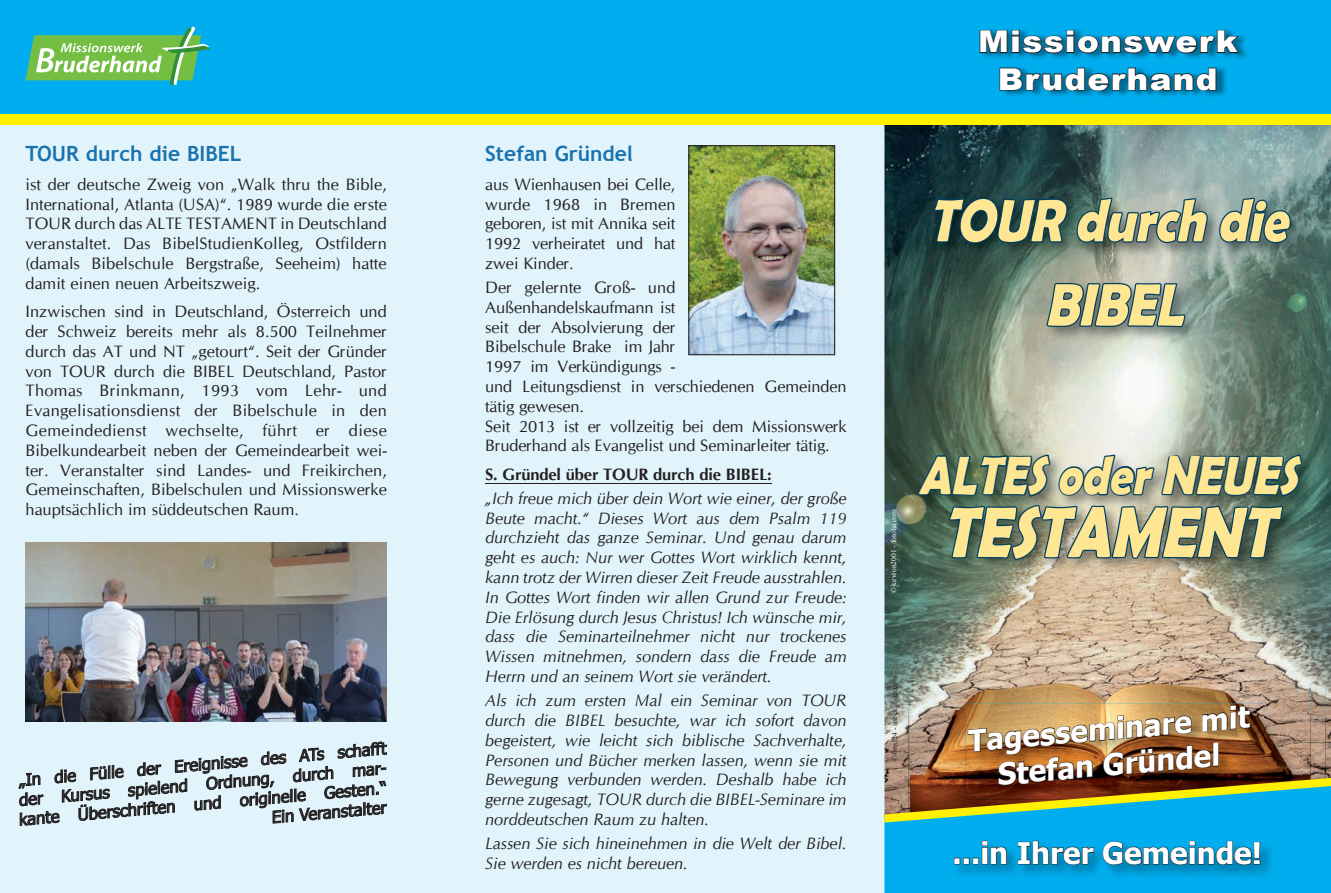
<style>
.page{position:relative;width:1331px;height:893px;background:#fff}
.page>*{position:absolute;margin:0;border:0;box-sizing:border-box;transform-origin:0 0}
.t1{font:italic 700 72px "Berlin Sans FB Demi";color:#ffe692;scale:.85 1}
.t2{font:italic 700 60px/84.3px "Berlin Sans FB Demi";color:#ffe692;text-align:center;scale:.85 1}
.t3{font:italic 700 54px "Berlin Sans FB Demi";color:#ffe692;scale:.85 1}
.t4{font:900 30px/37.5px "Arial";letter-spacing:.04em;color:#fff;text-align:center;scale:1.09 1}
.t5{font:700 29.7px "Tahoma";color:#fff}
.t6{font:700 21px "Trebuchet MS";color:#1972ad}
.t7{font:16.5px/19.8px "Cg Omega";letter-spacing:-.01em;color:#231f20;text-align:justify}
.t8{font:italic 16.5px/19.8px "Cg Omega";letter-spacing:-.01em;color:#231f20;text-align:justify}
.t9{font:700 16.5px "Cg Omega";letter-spacing:-.01em;color:#231f20}
.t10{font:16.35px "Tahoma";color:#231f20}
.t11{font:7.5px "Times New Roman";color:#fff}
.t12{font:7.5px "Times New Roman";color:#231f20}
</style>
<div class="page">
<div style="left:0;top:0;width:1331px;height:114px;background:#00aeef"></div>
<div style="left:0;top:118px;width:884px;height:775px;background:#e1f4fc"></div>
<img style="left:884px;top:125px;width:447px;height:580px">
<img style="left:915px;top:195px;width:402px;height:380px">
<svg style="left:933px;top:0;width:360px;height:330px;background:#3c8396"></svg>
<img style="left:916px;top:411px;width:387px;height:171px">
<div style="left:0;top:114px;width:1331px;height:11px;background:#fff101"></div>
<svg style="left:26px;top:26px;width:185px;height:60px;background:#61c091"></svg>
<img style="left:910px;top:616px;width:400px;height:66px">
<img style="left:910px;top:682px;width:100px;height:23px">
<img style="left:1010px;top:682px;width:300px;height:23px">
<svg style="left:18px;top:741px;width:369px;height:85px"></svg>
<img style="left:26px;top:543px;width:361px;height:179px">
<hr style="left:485px;top:483px;width:287px;height:1px;background:#231f20">
<img style="left:688px;top:145px;width:147px;height:210px">
<div style="left:884px;top:822px;width:447px;height:71px;background:#00aeef"></div>
<img style="left:884px;top:705px;width:447px;height:117px">
<img style="left:952px;top:839px;width:323px;height:40px">
<svg style="left:954px;top:840px;width:53px;height:25px"></svg>
<svg style="left:1017px;top:840px;width:77px;height:25px;background:#0680af"></svg>
<svg style="left:1102px;top:841px;width:158px;height:24px;background:#077dab"></svg>
<h3 class="t4" style="left:978px;top:22px;width:240px">Missionswerk<br>Bruderhand</h3>
<p class="t6" style="left:26px;top:141px;width:217px">TOUR durch die BIBEL</p>
<p class="t7" style="left:26px;top:175px;width:363px">ist der deutsche Zweig von „Walk thru the Bible, International, Atlanta (USA)“. 1989 wurde die erste TOUR durch das ALTE TESTAMENT in Deutschland veranstaltet. Das BibelStudienKolleg, Ostfildern (damals Bibelschule Bergstraße, Seeheim) hatte damit einen neuen Arbeitszweig.</p>
<p class="t7" style="left:26px;top:302px;width:363px">Inzwischen sind in Deutschland, Österreich und der Schweiz bereits mehr als 8.500 Teilnehmer durch das AT und NT „getourt“. Seit der Gründer von TOUR durch die BIBEL Deutschland, Pastor Thomas Brinkmann, 1993 vom Lehr- und Evangelisationsdienst der Bibelschule in den Gemeindedienst wechselte, führt er diese Bibelkundearbeit neben der Gemeindearbeit wei&shy;ter. Veranstalter sind Landes- und Freikirchen, Gemeinschaften, Bibelschulen und Missionswerke hauptsächlich im süddeutschen Raum.</p>
<p class="t6" style="left:485px;top:141px;width:149px">Stefan Gründel</p>
<p class="t7" style="left:485px;top:175px;width:192px">aus Wienhausen bei Celle, wurde 1968 in Bremen geboren, ist mit Annika seit 1992 verheiratet und hat zwei Kinder.</p>
<p class="t7" style="left:485px;top:278px;width:363px;text-align:left">Der gelernte Groß- und<br>Außenhandelskaufmann ist<br>seit der Absolvierung der<br>Bibelschule Brake im Jahr<br>1997 im Verkündigungs -<br>und Leitungsdienst in verschiedenen Gemeinden tätig gewesen.<br>Seit 2013 ist er vollzeitig bei dem Missionswerk<br>Bruderhand als Evangelist und Seminarleiter tätig.</p>
<p class="t9" style="left:485px;top:464px;width:288px">S. Gründel über TOUR durch die BIBEL:</p>
<p class="t8" style="left:485px;top:488px;width:363px">„Ich freue mich über dein Wort wie einer, der große Beute macht.“ Dieses Wort aus dem Psalm 119 durchzieht das ganze Seminar. Und genau darum geht es auch: Nur wer Gottes Wort wirklich kennt, kann trotz der Wirren dieser Zeit Freude ausstrahlen.<br>In Gottes Wort finden wir allen Grund zur Freude:<br>Die Erlösung durch Jesus Christus! Ich wünsche mir, dass die Seminarteilnehmer nicht nur trockenes Wissen mitnehmen, sondern dass die Freude am Herrn und an seinem Wort sie verändert.</p>
<p class="t8" style="left:485px;top:691px;width:363px">Als ich zum ersten Mal ein Seminar von TOUR durch die BIBEL besuchte, war ich sofort davon begeistert, wie leicht sich biblische Sachverhalte, Personen und Bücher merken lassen, wenn sie mit Bewegung verbunden werden. Deshalb habe ich gerne zugesagt, TOUR durch die BIBEL-Seminare im norddeutschen Raum zu halten.</p>
<p class="t8" style="left:485px;top:834px;width:363px">Lassen Sie sich hineinehmen in die Welt der Bibel.<br>Sie werden es nicht bereuen.</p>
<h3 class="t5" style="left:952px;top:832px;width:311px">...in Ihrer Gemeinde!</h3>
<h2 class="t2" style="left:929px;top:177px;width:438px">TOUR durch die<br>BIBEL</h2>
<h3 class="t3" style="left:919px;top:444px;width:461px">ALTESoderNEUES</h3>
<h1 class="t1" style="left:942px;top:490px;width:409px">TESTAMENT</h1>
<p class="t11" style="left:888px;top:593px;width:86px;rotate:-90deg">© kevron2001 - fotolia.com</p>
<p class="t12" style="left:889px;top:761px;width:87px;rotate:-90deg">© bns124 - istockphoto.com</p>
<h3 class="t5" style="left:965px;top:720px;width:284px;rotate:-5deg">Tagesseminare mit</h3>
<p class="t10" style="left:18px;top:769px;width:370px;rotate:-5deg">„In die Fülle der Ereignisse des ATs schafft</p>
<h3 class="t5" style="left:995px;top:754px;width:225px;rotate:-5deg">Stefan Gründel</h3>
<p class="t10" style="left:18px;top:789px;width:372px;rotate:-5deg">der Kursus spielend Ordnung, durch mar-</p>
<p class="t10" style="left:18px;top:809px;width:370px;rotate:-5deg">kante Überschriften und originelle Gesten.“</p>
<p class="t10" style="left:270px;top:806px;width:117px;rotate:-5deg">Ein Veranstalter</p>
</div>
